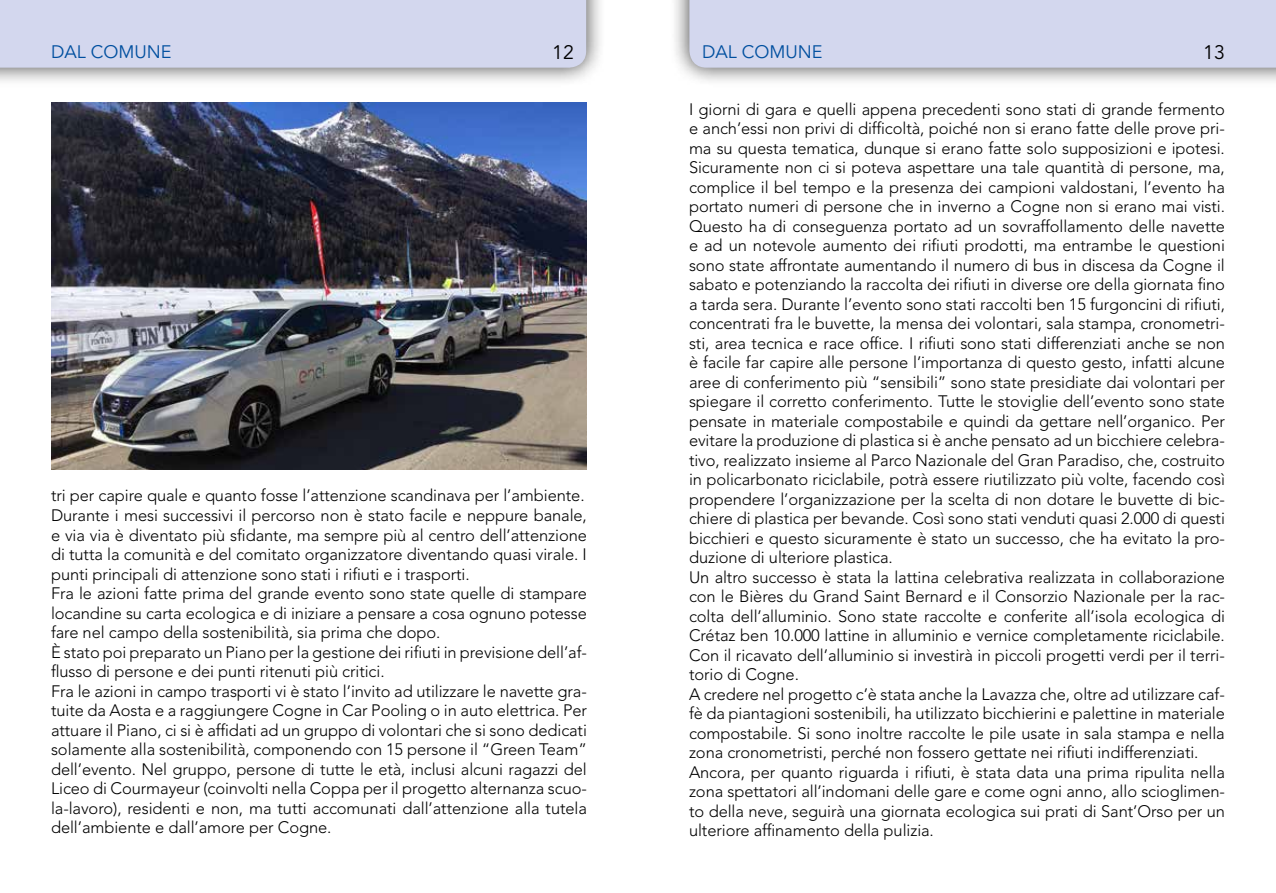
<style>
.page{position:relative;width:1276px;height:893px;background:#fff}
.page>*{position:absolute;margin:0;border:0;box-sizing:border-box;transform-origin:0 0}
.t1{font:19.5px "Avenir LT Std";color:#000}
.t2{font:18px "Avenir LT Std";color:#004f9f}
.t3{font:300 16.5px/19.5px "Avenir LT Std";letter-spacing:-.005em;color:#000}
</style>
<div class="page">
<div style="left:0;top:0;width:606px;height:88px;background:#000;opacity:.75"></div>
<div style="left:0;top:0;width:586px;height:68px;background:#d3d7ee"></div>
<div style="left:669px;top:0;width:607px;height:88px;background:#000;opacity:.75"></div>
<div style="left:689px;top:0;width:587px;height:68px;background:#d3d7ee"></div>
<img style="left:51px;top:102px;width:536px;height:368px">
<p class="t2" style="left:51px;top:41px;width:122px">DAL COMUNE</p>
<p class="t1" style="left:552px;top:41px;width:23px">12</p>
<p class="t2" style="left:702px;top:41px;width:122px">DAL COMUNE</p>
<p class="t1" style="left:1203px;top:41px;width:23px">13</p>
<p class="t3" style="left:51px;top:486px;width:537px">tri per capire quale e quanto fosse l’attenzione scandinava per l’ambiente.<br>Durante i mesi successivi il percorso non è stato facile e neppure banale, e via via è diventato più sfidante, ma sempre più al centro dell’attenzione di tutta la comunità e del comitato organizzatore diventando quasi virale. I punti principali di attenzione sono stati i rifiuti e i trasporti.<br>Fra le azioni fatte prima del grande evento sono state quelle di stampare locandine su carta ecologica e di iniziare a pensare a cosa ognuno potesse fare nel campo della sostenibilità, sia prima che dopo.<br>È stato poi preparato un Piano per la gestione dei rifiuti in previsione dell’af&shy;flusso di persone e dei punti ritenuti più critici.<br>Fra le azioni in campo trasporti vi è stato l’invito ad utilizzare le navette gra&shy;tuite da Aosta e a raggiungere Cogne in Car Pooling o in auto elettrica. Per attuare il Piano, ci si è affidati ad un gruppo di volontari che si sono dedicati solamente alla sostenibilità, componendo con 15 persone il “Green Team” dell’evento. Nel gruppo, persone di tutte le età, inclusi alcuni ragazzi del Liceo di Courmayeur (coinvolti nella Coppa per il progetto alternanza scuo&shy;la-lavoro), residenti e non, ma tutti accomunati dall’attenzione alla tutela dell’ambiente e dall’amore per Cogne.</p>
<p class="t3" style="left:689px;top:99px;width:537px">I giorni di gara e quelli appena precedenti sono stati di grande fermento e anch’essi non privi di difficoltà, poiché non si erano fatte delle prove pri&shy;ma su questa tematica, dunque si erano fatte solo supposizioni e ipotesi.<br>Sicuramente non ci si poteva aspettare una tale quantità di persone, ma, complice il bel tempo e la presenza dei campioni valdostani, l’evento ha portato numeri di persone che in inverno a Cogne non si erano mai visti.<br>Questo ha di conseguenza portato ad un sovraffollamento delle navette e ad un notevole aumento dei rifiuti prodotti, ma entrambe le questioni sono state affrontate aumentando il numero di bus in discesa da Cogne il sabato e potenziando la raccolta dei rifiuti in diverse ore della giornata fino a tarda sera. Durante l’evento sono stati raccolti ben 15 furgoncini di rifiuti, concentrati fra le buvette, la mensa dei volontari, sala stampa, cronometri&shy;sti, area tecnica e race office. I rifiuti sono stati differenziati anche se non è facile far capire alle persone l’importanza di questo gesto, infatti alcune aree di conferimento più “sensibili” sono state presidiate dai volontari per spiegare il corretto conferimento. Tutte le stoviglie dell’evento sono state pensate in materiale compostabile e quindi da gettare nell’organico. Per evitare la produzione di plastica si è anche pensato ad un bicchiere celebra&shy;tivo, realizzato insieme al Parco Nazionale del Gran Paradiso, che, costruito in policarbonato riciclabile, potrà essere riutilizzato più volte, facendo così propendere l’organizzazione per la scelta di non dotare le buvette di bic&shy;chiere di plastica per bevande. Così sono stati venduti quasi 2.000 di questi bicchieri e questo sicuramente è stato un successo, che ha evitato la pro&shy;duzione di ulteriore plastica.<br>Un altro successo è stata la lattina celebrativa realizzata in collaborazione con le Bières du Grand Saint Bernard e il Consorzio Nazionale per la rac&shy;colta dell’alluminio. Sono state raccolte e conferite all’isola ecologica di Crétaz ben 10.000 lattine in alluminio e vernice completamente riciclabile.<br>Con il ricavato dell’alluminio si investirà in piccoli progetti verdi per il terri&shy;torio di Cogne.<br>A credere nel progetto c’è stata anche la Lavazza che, oltre ad utilizzare caf&shy;fè da piantagioni sostenibili, ha utilizzato bicchierini e palettine in materiale compostabile. Si sono inoltre raccolte le pile usate in sala stampa e nella zona cronometristi, perché non fossero gettate nei rifiuti indifferenziati.<br>Ancora, per quanto riguarda i rifiuti, è stata data una prima ripulita nella zona spettatori all’indomani delle gare e come ogni anno, allo scioglimen&shy;to della neve, seguirà una giornata ecologica sui prati di Sant’Orso per un ulteriore affinamento della pulizia.</p>
</div>
